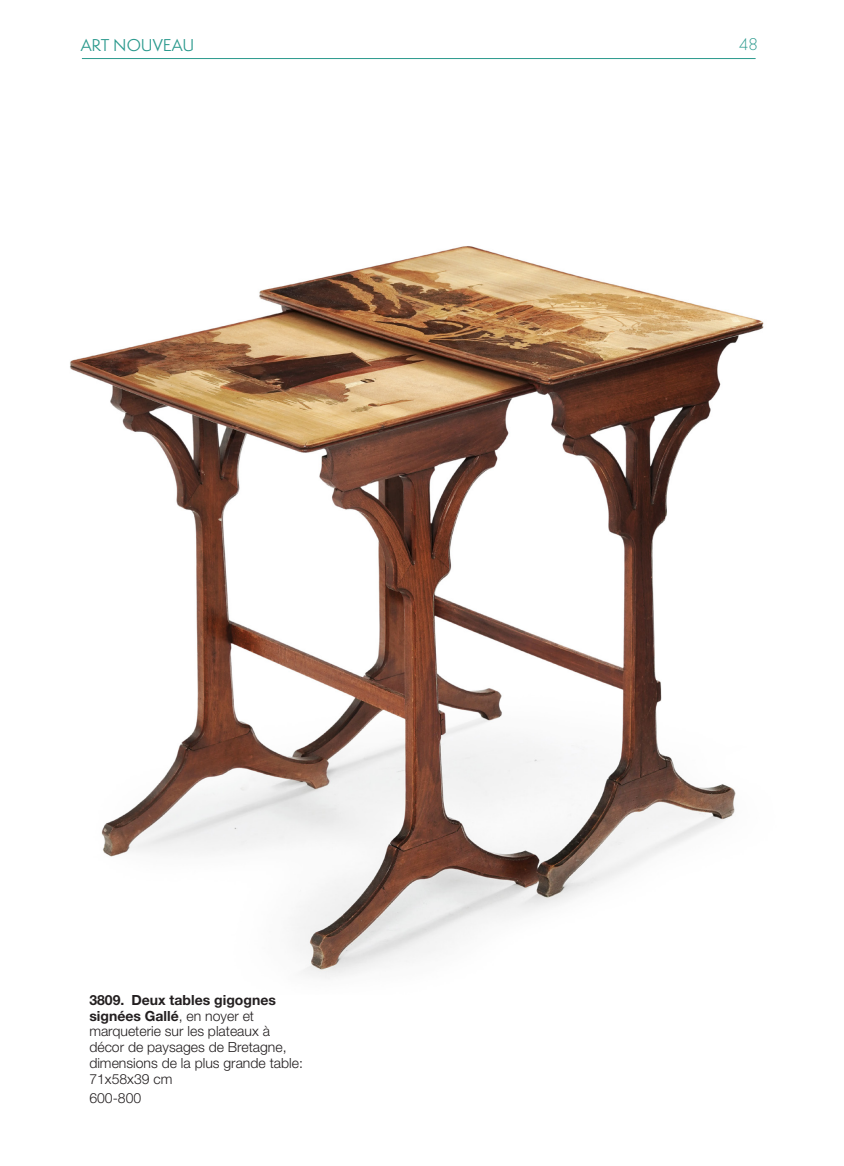
<style>
.page{position:relative;width:844px;height:1166px;background:#fff}
.page>*{position:absolute;margin:0;border:0;box-sizing:border-box;transform-origin:0 0}
.t1{font:15.75px "Semplicita Pro";color:#2a998d}
.t2{font:300 15.75px "Semplicita Pro";color:#2a998d}
.NEWtexte1col{font:300 14px/15.8px "Helvetica Neue LT Std";color:#231f20}
.s1{font-weight:700}
</style>
<div class="page">
<hr style="left:82px;top:58px;width:673px;height:1px;background:#2a998d">
<img style="left:70px;top:246px;width:694px;height:733px">
<p class="t1" style="left:81px;top:34px;width:115px">ART NOUVEAU</p>
<p class="t2" style="left:738px;top:34px;width:21px">48</p>
<p class="NEWtexte1col" style="left:89px;top:991px;width:215px"><span class="s1">3809. Deux tables gigognes signées Gallé</span>, en noyer et marqueterie sur les plateaux à décor de paysages de Bretagne, dimensions de la plus grande table:<br>71x58x39 cm</p>
<p class="NEWtexte1col" style="left:89px;top:1089px;width:53px">600-800</p>
</div>
